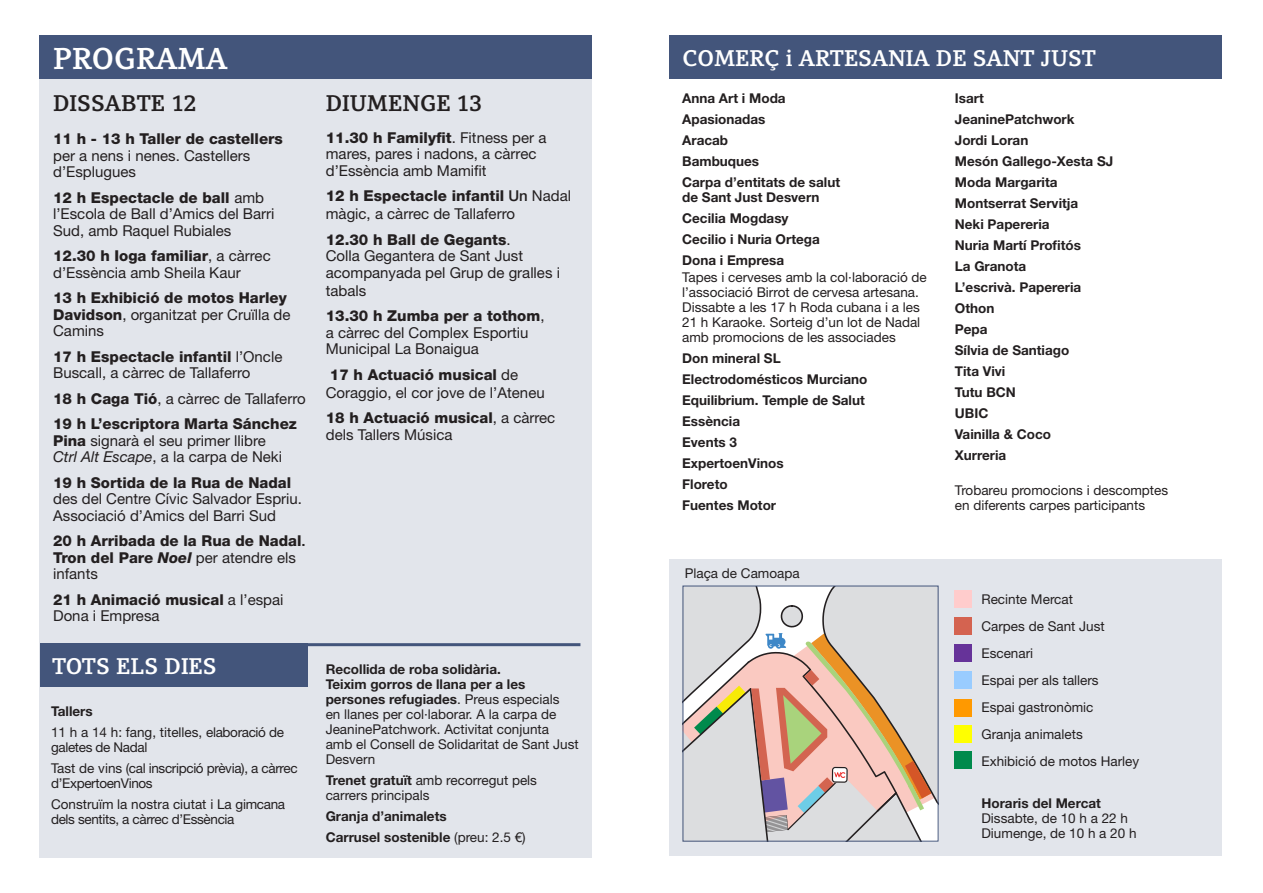
<style>
.page{position:relative;width:1263px;height:893px;background:#fff}
.page>*{position:absolute;margin:0;border:0;box-sizing:border-box;transform-origin:0 0}
.t1{font:700 30px "Compatil Letter LT";color:#fff}
.t2{font:700 22.5px "Compatil Letter LT";color:#fff}
.t3{font:700 22.5px "Compatil Letter LT";color:#231f20}
.t4{font:15px/16.5px "Helvetica Neue LT Std";color:#231f20}
.t5{font:800 15px/16.5px "Helvetica Neue LT Std";color:#231f20}
.t6{font:13.5px/15px "Helvetica Neue LT Std";color:#231f20}
.t7{font:700 13.5px "Helvetica Neue LT Std";color:#231f20}
.t8{font:13.5px/15px "Helvetica Neue LT Std";letter-spacing:-.025em;color:#231f20}
.s1{font-weight:800}
.s2{font-weight:400}
.s3{font-style:italic}
.s4{font-weight:500}
.s5{font-weight:700}
</style>
<div class="page">
<div style="left:39px;top:79px;width:553px;height:779px;background:#e2e5eb"></div>
<div style="left:669px;top:35px;width:553px;height:44px;background:#43557b"></div>
<div style="left:40px;top:643px;width:268px;height:44px;background:#43557b"></div>
<div style="left:39px;top:35px;width:553px;height:44px;background:#43557b"></div>
<hr style="left:53px;top:643px;width:527px;height:3px;background:#43557b">
<div style="left:669px;top:559px;width:553px;height:297px;background:#e2e5eb"></div>
<svg style="left:685px;top:588px;width:251px;height:251px"></svg>
<div style="left:954px;top:591px;width:17px;height:17px;background:#fcc"></div>
<div style="left:954px;top:618px;width:17px;height:17px;background:#d46350"></div>
<div style="left:954px;top:644px;width:17px;height:17px;background:#639"></div>
<div style="left:954px;top:672px;width:17px;height:17px;background:#9cf"></div>
<div style="left:955px;top:699px;width:17px;height:17px;background:#f90"></div>
<div style="left:955px;top:726px;width:17px;height:17px;background:#ff0"></div>
<div style="left:955px;top:752px;width:17px;height:17px;background:#008a4c"></div>
<p class="t1" style="left:53px;top:41px;width:176px">PROGRAMA</p>
<p class="t2" style="left:682px;top:45px;width:415px">COMERÇ i ARTESANIA DE SANT JUST</p>
<p class="t3" style="left:53px;top:90px;width:145px">DISSABTE 12</p>
<p class="t4" style="left:53px;top:130px;width:231px"><span class="s1">11 h - 13 h Taller de castellers </span>per a nens i nenes. Castellers d’Esplugues</p>
<p class="t4" style="left:53px;top:189px;width:223px"><span class="s1">12 h Espectacle de ball</span> amb l’Escola de Ball d’Amics del Barri<br>Sud, amb Raquel Rubiales</p>
<p class="t4" style="left:53px;top:247px;width:219px"><span class="s1">12.30 h Ioga familiar</span>, a càrrec d’Essència amb Sheila Kaur</p>
<p class="t5" style="left:53px;top:289px;width:239px">13 h Exhibició de motos Harley<br>Davidson<span class="s2">, organitzat per Cruïlla de<br>Camins</span></p>
<p class="t4" style="left:53px;top:348px;width:231px"><span class="s1">17 h Espectacle infantil</span> l’Oncle<br>Buscall, a càrrec de Tallaferro</p>
<p class="t4" style="left:53px;top:390px;width:254px"><span class="s1">18 h Caga Tió</span>, a càrrec de Tallaferro</p>
<p class="t5" style="left:53px;top:415px;width:245px">19 h L’escriptora Marta Sánchez<br>Pina <span class="s2">signarà el seu primer llibre</span></p>
<p class="t4" style="left:53px;top:448px;width:230px"><span class="s3">Ctrl Alt Escape</span>, a la carpa de Neki</p>
<p class="t4" style="left:53px;top:474px;width:250px"><span class="s1">19 h Sortida de la Rua de Nadal </span>des del Centre Cívic Salvador Espriu.<br>Associació d’Amics del Barri Sud</p>
<p class="t5" style="left:53px;top:532px;width:254px">20 h Arribada de la Rua de Nadal<span class="s4">.<br></span>Tron del Pare <span class="s3">Noel</span> <span class="s2">per atendre els infants</span></p>
<p class="t4" style="left:53px;top:591px;width:232px"><span class="s1">21 h Animació musical</span> a l’espai<br>Dona i Empresa</p>
<p class="t2" style="left:52px;top:653px;width:166px">TOTS ELS DIES</p>
<p class="t7" style="left:51px;top:703px;width:43px">Tallers</p>
<p class="t8" style="left:51px;top:724px;width:235px">11 h a 14 h: fang, titelles, elaboració de galetes de Nadal</p>
<p class="t8" style="left:51px;top:760px;width:248px">Tast de vins (cal inscripció prèvia), a càrrec d’ExpertoenVinos</p>
<p class="t8" style="left:51px;top:796px;width:236px">Construïm la nostra ciutat i La gimcana dels sentits, a càrrec d’Essència</p>
<p class="t3" style="left:326px;top:90px;width:158px">DIUMENGE 13</p>
<p class="t4" style="left:326px;top:129px;width:222px"><span class="s1">11.30 h Familyfit</span>. Fitness per a mares, pares i nadons, a càrrec d’Essència amb Mamifit</p>
<p class="t4" style="left:326px;top:187px;width:247px;line-height:18px"><span class="s1">12 h Espectacle infantil</span> <span class="s4">Un</span> Nadal màgic, a càrrec de Tallaferro</p>
<p class="t4" style="left:326px;top:231px;width:236px"><span class="s1">12.30 h Ball de Gegants</span>.<br>Colla Gegantera de Sant Just acompanyada pel Grup de gralles i</p>
<p class="t4" style="left:326px;top:282px;width:42px">tabals</p>
<p class="t4" style="left:326px;top:307px;width:220px"><span class="s1">13.30 h Zumba per a tothom</span>, a càrrec del Complex Esportiu<br>Municipal La Bonaigua</p>
<p class="t4" style="left:326px;top:365px;width:220px;line-height:18px"><span class="s1">17 h Actuació musical</span> de<br>Coraggio, el cor jove de l’Ateneu</p>
<p class="t4" style="left:326px;top:409px;width:231px"><span class="s1">18 h Actuació musical</span>, a càrrec dels Tallers Música</p>
<p class="t7" style="left:326px;top:660px;width:177px">Recollida de roba solidària.</p>
<p class="t6" style="left:326px;top:676px;width:255px"><span class="s5">Teixim gorros de llana per a les persones refugiades</span>. Preus especials<br>en llanes per col·laborar. A la carpa de JeaninePatchwork. Activitat conjunta amb el Consell de Solidaritat de Sant Just Desvern</p>
<p class="t6" style="left:326px;top:772px;width:213px"><span class="s5">Trenet gratuït</span> amb recorregut pels carrers principals</p>
<p class="t7" style="left:326px;top:807px;width:122px">Granja d’animalets</p>
<p class="t7" style="left:326px;top:828px;width:202px">Carrusel sostenible <span class="s2">(preu: 2.5 €)</span></p>
<p class="t7" style="left:682px;top:90px;width:105px">Anna Art i Moda</p>
<p class="t7" style="left:682px;top:111px;width:85px">Apasionadas</p>
<p class="t7" style="left:682px;top:132px;width:47px">Aracab</p>
<p class="t7" style="left:682px;top:153px;width:78px">Bambuques</p>
<p class="t7" style="left:682px;top:174px;width:159px">Carpa d’entitats de salut</p>
<p class="t7" style="left:682px;top:189px;width:139px">de Sant Just Desvern</p>
<p class="t7" style="left:682px;top:210px;width:108px">Cecilia Mogdasy</p>
<p class="t7" style="left:682px;top:231px;width:139px">Cecilio i Nuria Ortega</p>
<p class="t7" style="left:682px;top:252px;width:103px">Dona i Empresa</p>
<p class="t6" style="left:682px;top:269px;width:246px">Tapes i cerveses amb la col·laboració de l’associació Birrot de cervesa artesana.</p>
<p class="t6" style="left:682px;top:299px;width:239px">Dissabte a les 17 h Roda cubana i a les</p>
<p class="t6" style="left:682px;top:314px;width:240px">21 h Karaoke. Sorteig d’un lot de Nadal</p>
<p class="t6" style="left:682px;top:329px;width:215px">amb promocions de les associades</p>
<p class="t7" style="left:682px;top:350px;width:100px">Don mineral SL</p>
<p class="t7" style="left:682px;top:371px;width:187px">Electrodomésticos Murciano</p>
<p class="t7" style="left:682px;top:392px;width:184px">Equilibrium. Temple de Salut</p>
<p class="t7" style="left:682px;top:413px;width:59px">Essència</p>
<p class="t7" style="left:682px;top:434px;width:56px">Events 3</p>
<p class="t7" style="left:682px;top:455px;width:103px">ExpertoenVinos</p>
<p class="t7" style="left:682px;top:476px;width:47px">Floreto</p>
<p class="t7" style="left:682px;top:497px;width:96px">Fuentes Motor</p>
<p class="t6" style="left:685px;top:566px;width:117px">Plaça de Camoapa</p>
<p class="t7" style="left:955px;top:90px;width:30px">Isart</p>
<p class="t7" style="left:955px;top:111px;width:121px">JeaninePatchwork</p>
<p class="t7" style="left:955px;top:132px;width:75px">Jordi Loran</p>
<p class="t7" style="left:955px;top:153px;width:160px">Mesón Gallego-Xesta SJ</p>
<p class="t7" style="left:955px;top:174px;width:104px">Moda Margarita</p>
<p class="t7" style="left:955px;top:195px;width:125px">Montserrat Servitja</p>
<p class="t7" style="left:955px;top:216px;width:96px">Neki Papereria</p>
<p class="t7" style="left:955px;top:237px;width:128px">Nuria Martí Profitós</p>
<p class="t7" style="left:955px;top:258px;width:73px">La Granota</p>
<p class="t7" style="left:955px;top:279px;width:128px">L’escrivà. Papereria</p>
<p class="t7" style="left:955px;top:300px;width:41px">Othon</p>
<p class="t7" style="left:955px;top:321px;width:34px">Pepa</p>
<p class="t7" style="left:955px;top:342px;width:116px">Sílvia de Santiago</p>
<p class="t7" style="left:955px;top:363px;width:52px">Tita Vivi</p>
<p class="t7" style="left:955px;top:384px;width:63px">Tutu BCN</p>
<p class="t7" style="left:955px;top:405px;width:35px">UBIC</p>
<p class="t7" style="left:955px;top:426px;width:98px">Vainilla &amp; Coco</p>
<p class="t7" style="left:955px;top:447px;width:53px">Xurreria</p>
<p class="t6" style="left:955px;top:482px;width:215px">Trobareu promocions i descomptes</p>
<p class="t6" style="left:955px;top:497px;width:192px">en diferents carpes participants</p>
<p class="t6" style="left:981px;top:591px;width:93px">Recinte Mercat</p>
<p class="t6" style="left:981px;top:618px;width:125px">Carpes de Sant Just</p>
<p class="t6" style="left:981px;top:645px;width:53px">Escenari</p>
<p class="t6" style="left:981px;top:672px;width:119px">Espai per als tallers</p>
<p class="t6" style="left:981px;top:699px;width:114px">Espai gastronòmic</p>
<p class="t6" style="left:981px;top:726px;width:103px">Granja animalets</p>
<p class="t6" style="left:981px;top:753px;width:159px">Exhibició de motos Harley</p>
<p class="t7" style="left:981px;top:795px;width:121px">Horaris del Mercat</p>
<p class="t6" style="left:981px;top:810px;width:148px">Dissabte, de 10 h a 22 h</p>
<p class="t6" style="left:981px;top:825px;width:157px">Diumenge, de 10 h a 20 h</p>
</div>
